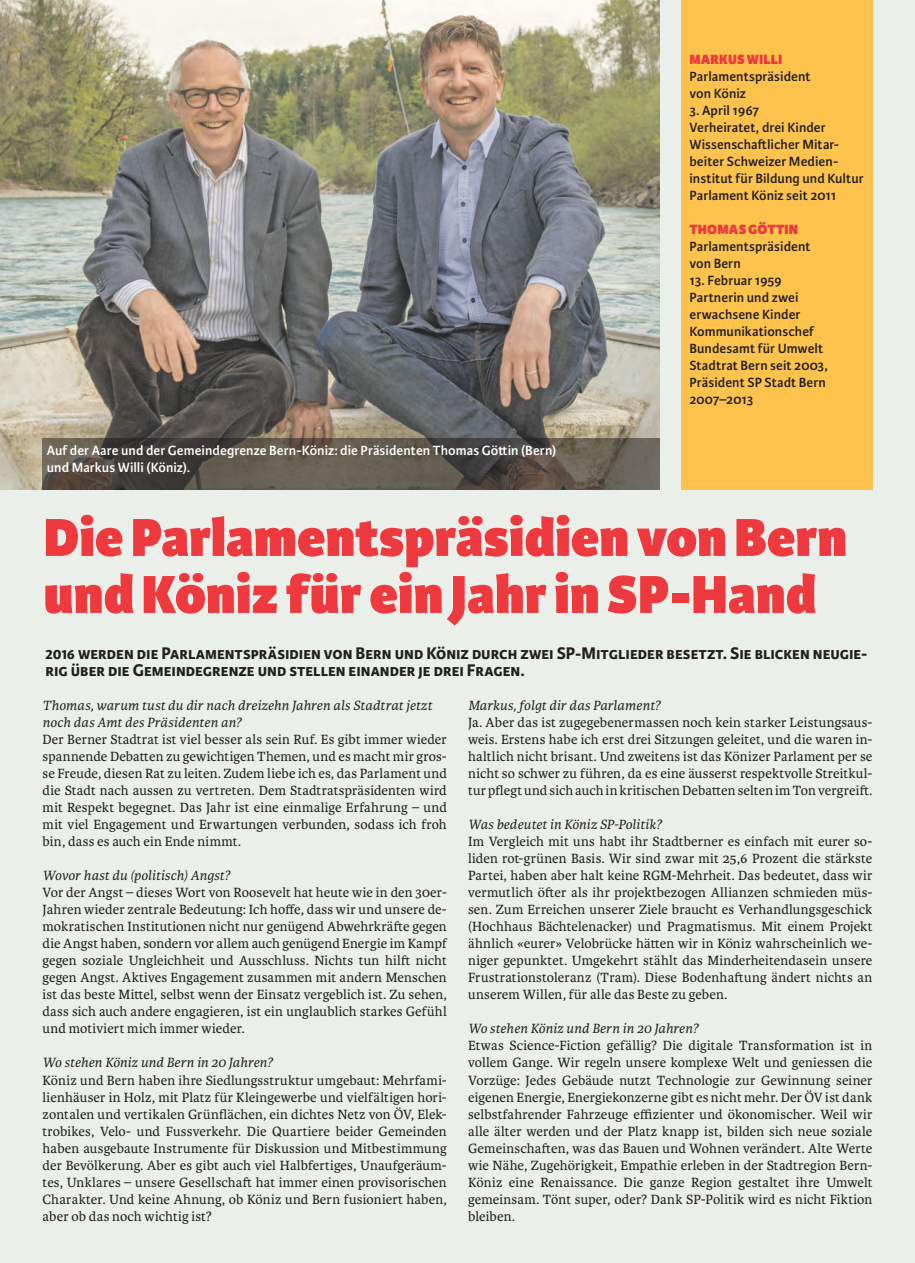
<style>
.page{position:relative;width:915px;height:1263px;background:#fff}
.page>*{position:absolute;margin:0;border:0;box-sizing:border-box;transform-origin:0 0}
.t1{font:800 57px/57px "Karmina Sans";letter-spacing:.005em;color:#ee3a3e}
.t2{font:700 18px/17px "Karmina Sans";color:#231f20}
.t3{font:14.25px/17px "Karmina";letter-spacing:.01em;color:#231f20;text-align:justify}
.t4{font:600 14.25px/17px "Karmina Sans";letter-spacing:.005em;color:#231f20}
.t5{font:italic 14.25px/17px "Karmina";letter-spacing:.005em;color:#231f20}
.t6{font:600 14.25px/17px "Karmina Sans";letter-spacing:.005em;color:#fff}
.t7{font:800 14.25px "Karmina Sans";letter-spacing:.015em;color:#ee3a3e}
</style>
<div class="page">
<div style="left:0;top:0;width:914px;height:1263px;background:#eaf0e9"></div>
<img style="left:0;top:0;width:659px;height:489px">
<div style="left:680px;top:0;width:192px;height:489px;background:#fec34d"></div>
<svg style="left:43px;top:438px;width:616px;height:51px;background:#59524a"></svg>
<p class="t6" style="left:47px;top:442px;width:511px">Auf der Aare und der Gemeindegrenze Bern-Köniz: die Präsidenten Thomas Göttin (Bern) und Markus Willi (Köniz).</p>
<p class="t7" style="left:689px;top:51px;width:94px">MARKUS WILLI</p>
<p class="t4" style="left:689px;top:68px;width:123px">Parlamentspräsident von Köniz</p>
<p class="t4" style="left:689px;top:102px;width:176px">3. April 1967<br>Verheiratet, drei Kinder<br>Wissenschaftlicher Mitar&shy;beiter Schweizer Medien&shy;institut für Bildung und Kultur<br>Parlament Köniz seit 2011</p>
<p class="t7" style="left:689px;top:221px;width:110px">THOMAS GÖTTIN</p>
<p class="t4" style="left:689px;top:238px;width:123px">Parlamentspräsident von Bern</p>
<p class="t4" style="left:689px;top:272px;width:140px">13. Februar 1959<br>Partnerin und zwei erwachsene Kinder<br>Kommunikationschef<br>Bundesamt für Umwelt<br>Stadtrat Bern seit 2003,<br>Präsident SP Stadt Bern<br>2007–2013</p>
<h1 class="t1" style="left:44px;top:511px;width:804px">Die Parlamentspräsidien von Bern und Köniz für ein Jahr in SP-Hand</h1>
<p class="t2" style="left:45px;top:645px;width:823px">2016 werden die Parlamentspräsidien von Bern und Köniz durch zwei SP-Mitglieder besetzt. Sie blicken neugie&shy;rig über die Gemeindegrenze und stellen einander je drei Fragen.</p>
<p class="t5" style="left:43px;top:697px;width:391px">Thomas, warum tust du dir nach dreizehn Jahren als Stadtrat jetzt noch das Amt des Präsidenten an?</p>
<p class="t3" style="left:43px;top:731px;width:405px">Der Berner Stadtrat ist viel besser als sein Ruf. Es gibt immer wieder spannende Debatten zu gewichtigen Themen, und es macht mir gros&shy;se Freude, diesen Rat zu leiten. Zudem liebe ich es, das Parlament und die Stadt nach aussen zu vertreten. Dem Stadtratspräsidenten wird mit Respekt begegnet. Das Jahr ist eine einmalige Erfahrung – und mit viel Engagement und Erwartungen verbunden, sodass ich froh bin, dass es auch ein Ende nimmt.</p>
<p class="t5" style="left:43px;top:867px;width:189px">Wovor hast du (politisch) Angst?</p>
<p class="t3" style="left:43px;top:884px;width:405px">Vor der Angst – dieses Wort von Roosevelt hat heute wie in den 30er-Jahren wieder zentrale Bedeutung: Ich hoffe, dass wir und unsere de&shy;mokratischen Institutionen nicht nur genügend Abwehrkräfte gegen die Angst haben, sondern vor allem auch genügend Energie im Kampf gegen soziale Ungleichheit und Ausschluss. Nichts tun hilft nicht gegen Angst. Aktives Engagement zusammen mit andern Menschen ist das beste Mittel, selbst wenn der Einsatz vergeblich ist. Zu sehen, dass sich auch andere engagieren, ist ein unglaublich starkes Gefühl und motiviert mich immer wieder.</p>
<p class="t5" style="left:43px;top:1055px;width:232px">Wo stehen Köniz und Bern in 20 Jahren?</p>
<p class="t3" style="left:43px;top:1071px;width:405px">Köniz und Bern haben ihre Siedlungsstruktur umgebaut: Mehrfami&shy;lienhäuser in Holz, mit Platz für Kleingewerbe und vielfältigen hori&shy;zontalen und vertikalen Grünflächen, ein dichtes Netz von ÖV, Elek&shy;trobikes, Velo- und Fussverkehr. Die Quartiere beider Gemeinden haben ausgebaute Instrumente für Diskussion und Mitbestimmung der Bevölkerung. Aber es gibt auch viel Halbfertiges, Unaufgeräum&shy;tes, Unklares – unsere Gesellschaft hat immer einen provisorischen Charakter. Und keine Ahnung, ob Köniz und Bern fusioniert haben, aber ob das noch wichtig ist?</p>
<p class="t5" style="left:468px;top:697px;width:194px">Markus, folgt dir das Parlament?</p>
<p class="t3" style="left:468px;top:714px;width:405px">Ja. Aber das ist zugegebenermassen noch kein starker Leistungsaus&shy;weis. Erstens habe ich erst drei Sitzungen geleitet, und die waren in&shy;haltlich nicht brisant. Und zweitens ist das Könizer Parlament per se nicht so schwer zu führen, da es eine äusserst respektvolle Streitkul&shy;tur pflegt und sich auch in kritischen Debatten selten im Ton vergreift.</p>
<p class="t5" style="left:468px;top:816px;width:195px">Was bedeutet in Köniz SP-Politik?</p>
<p class="t3" style="left:468px;top:833px;width:405px">Im Vergleich mit uns habt ihr Stadtberner es einfach mit eurer so&shy;liden rot-grünen Basis. Wir sind zwar mit 25,6 Prozent die stärkste Partei, haben aber halt keine RGM-Mehrheit. Das bedeutet, dass wir vermutlich öfter als ihr projektbezogen Allianzen schmieden müs&shy;sen. Zum Erreichen unserer Ziele braucht es Verhandlungsgeschick (Hochhaus Bächtelenacker) und Pragmatismus. Mit einem Projekt ähnlich «eurer» Velobrücke hätten wir in Köniz wahrscheinlich we&shy;niger gepunktet. Umgekehrt stählt das Minderheitendasein unsere Frustrationstoleranz (Tram). Diese Bodenhaftung ändert nichts an unserem Willen, für alle das Beste zu geben.</p>
<p class="t5" style="left:468px;top:1021px;width:232px">Wo stehen Köniz und Bern in 20 Jahren?</p>
<p class="t3" style="left:468px;top:1037px;width:405px">Etwas Science-Fiction gefällig? Die digitale Transformation ist in vollem Gange. Wir regeln unsere komplexe Welt und geniessen die Vorzüge: Jedes Gebäude nutzt Technologie zur Gewinnung seiner eigenen Energie, Energiekonzerne gibt es nicht mehr. Der ÖV ist dank selbstfahrender Fahrzeuge effizienter und ökonomischer. Weil wir alle älter werden und der Platz knapp ist, bilden sich neue soziale Gemeinschaften, was das Bauen und Wohnen verändert. Alte Werte wie Nähe, Zugehörigkeit, Empathie erleben in der Stadtregion Bern-Köniz eine Renaissance. Die ganze Region gestaltet ihre Umwelt gemeinsam. Tönt super, oder? Dank SP-Politik wird es nicht Fiktion bleiben.</p>
</div>
